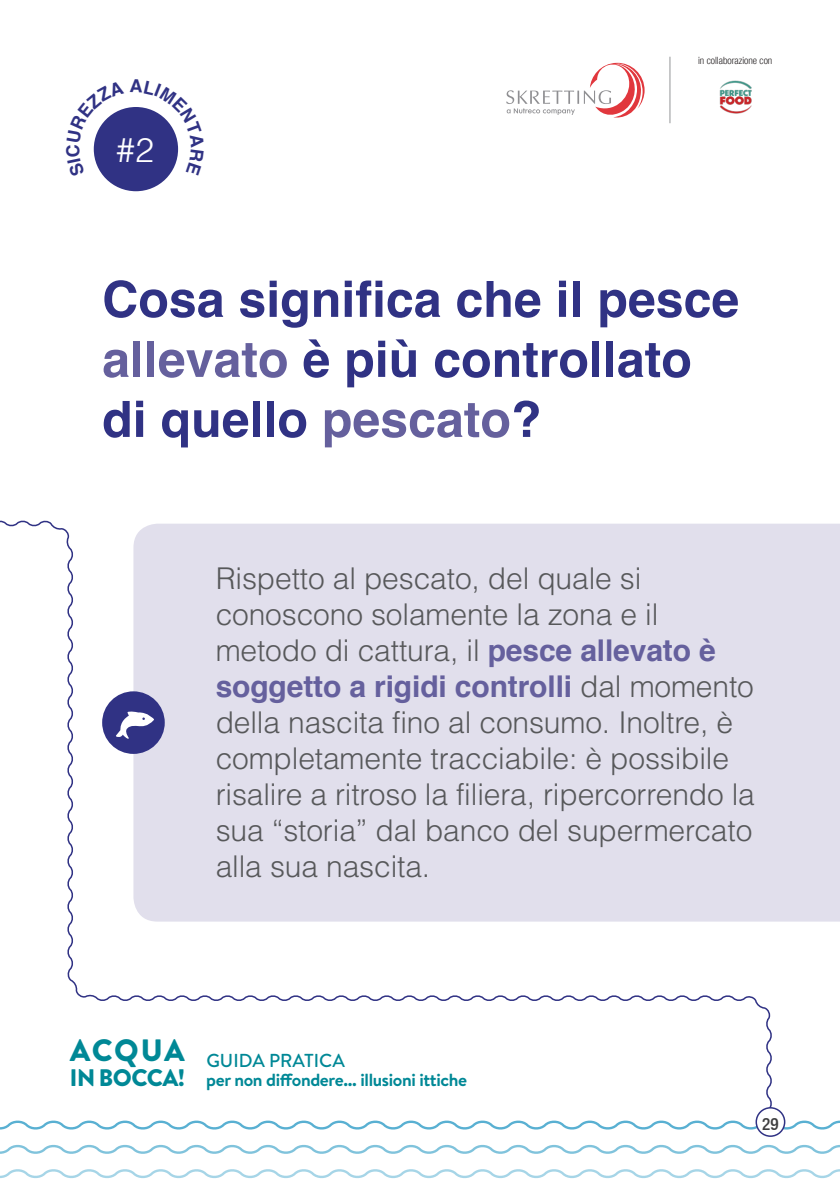
<style>
.page{position:relative;width:840px;height:1191px;background:#fff}
.page>*{position:absolute;margin:0;border:0;box-sizing:border-box;transform-origin:0 0}
.t1{font:700 50px/60px "Helvetica";color:#303284}
.t2{font:300 34px "Helvetica";color:#fff}
.t3{font:900 30.8px "Brandon Text";letter-spacing:.04em;color:#008896}
.t4{font:300 30px/36px "Helvetica";letter-spacing:-.005em;color:#57585a}
.t5{font:900 24px "Brandon Text";letter-spacing:-.02em;color:#008896}
.t6{font:500 18.8px "Brandon Text";color:#008896}
.t7{font:700 17.6px "Brandon Text";letter-spacing:-.02em;color:#008896}
.t8{font:500 condensed 17px "Helvetica Neue";color:#3e3e3f}
.t9{font:300 condensed 10px "Helvetica Neue";color:#231f20}
.s1{color:#65609d}
.s2{font-weight:700;color:#65609d}
</style>
<div class="page">
<div style="left:773px;top:523px;width:66px;height:398px;background:#e1dfec"></div>
<div style="left:94px;top:107px;width:84px;height:84px;background:#303284;border-radius:50%"></div>
<svg style="left:0;top:520px;width:773px;height:588px"></svg>
<div style="left:102px;top:691px;width:63px;height:63px;background:#303284;border-radius:50%"></div>
<svg style="left:116px;top:711px;width:38px;height:28px"></svg>
<svg style="left:506px;top:62px;width:138px;height:56px"></svg>
<hr style="left:669px;top:57px;width:1px;height:66px;background:#939598">
<svg style="left:0;top:1169px;width:839px;height:10px"></svg>
<svg style="left:0;top:1117px;width:839px;height:15px"></svg>
<svg style="left:0;top:1144px;width:839px;height:10px"></svg>
<div style="left:755px;top:1107px;width:29px;height:29px;background:#fff;border-radius:50%"></div>
<div style="left:755px;top:1107px;width:30px;height:29px;border:2px solid #303284;border-radius:50%"></div>
<img style="left:719px;top:80px;width:33px;height:34px">
<svg style="left:93px;top:108px;width:31px;height:69px"></svg>
<svg style="left:130px;top:107px;width:49px;height:69px"></svg>
<p class="t2" style="left:116px;top:128px;width:39px">#2</p>
<p class="t9" style="left:697px;top:55px;width:76px">in collaborazione con</p>
<p class="t1" style="left:102px;top:268px;width:638px">Cosa significa che il pesce <span class="s1">allevato</span> è più controllato</p>
<p class="t1" style="left:102px;top:388px;width:440px">di quello <span class="s1">pescato</span>?</p>
<p class="t4" style="left:215px;top:560px;width:540px">Rispetto al pescato, del quale si conoscono solamente la zona e il metodo di cattura, il <span class="s2">pesce allevato è soggetto a rigidi controlli</span> dal momento della nascita fino al consumo. Inoltre, è completamente tracciabile: è possibile risalire a ritroso la filiera, ripercorrendo la sua “storia” dal banco del supermercato alla sua nascita.</p>
<p class="t3" style="left:70px;top:1028px;width:116px">ACQUA</p>
<p class="t5" style="left:70px;top:1060px;width:116px">IN BOCCA!</p>
<p class="t6" style="left:206px;top:1047px;width:140px">GUIDA PRATICA</p>
<p class="t7" style="left:206px;top:1067px;width:262px">per non diffondere... illusioni ittiche</p>
<p class="t8" style="left:761px;top:1113px;width:18px">29</p>
</div>
